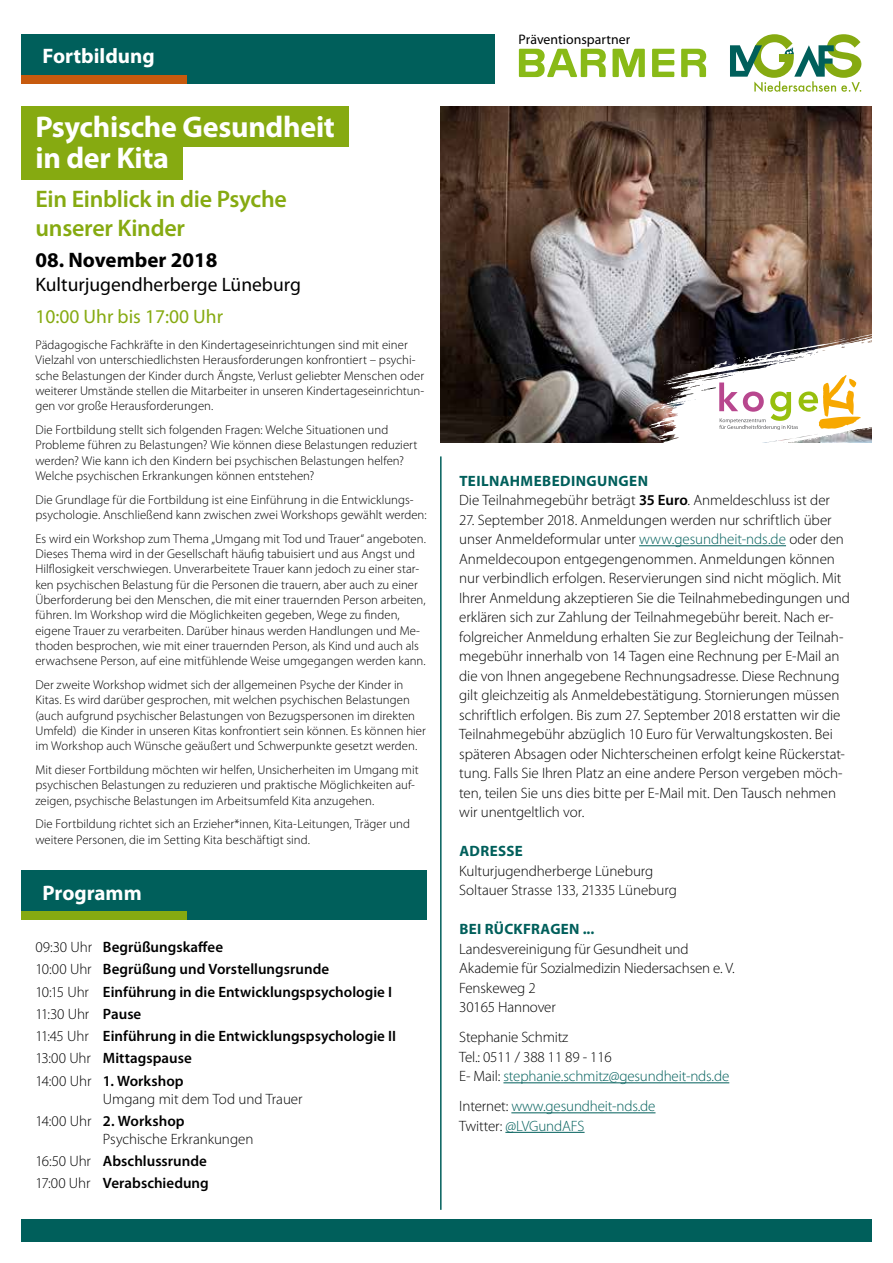
<style>
.page{position:relative;width:893px;height:1263px;background:#fff}
.page>*{position:absolute;margin:0;border:0;box-sizing:border-box;transform-origin:0 0}
.t1{font:700 30px/31.5px "Myriad Pro";letter-spacing:-.01em;color:#fff}
.t2{font:600 24px/28.8px "Myriad Pro";letter-spacing:-.01em;color:#86aa11}
.t3{font:700 21px "Myriad Pro";color:#fff}
.t4{font:700 21px "Myriad Pro";color:#000}
.t5{font:19.5px "Myriad Pro";color:#000}
.t6{font:19.5px "Myriad Pro";color:#86aa11}
.t7{font:300 15px/19.5px "Myriad Pro";letter-spacing:-.005em;color:#000}
.t8{font:600 15px/22.2px "Myriad Pro";color:#000}
.t9{font:300 15px/19.5px "Myriad Pro";letter-spacing:-.01em;color:#005f5b}
.t10{font:700 15px "Myriad Pro";letter-spacing:.02em;color:#005f5b}
.t11{font:13.8px "Myriad Pro";color:#000}
.t12{font:300 12.75px/15.3px "Myriad Pro";color:#000}
.s1{font-weight:300}
.s2{font-weight:600}
.s3{font-weight:700;color:#005f5b}
.s4{color:#005f5b}
.s5{color:#000}
</style>
<div class="page">
<div style="left:21px;top:106px;width:328px;height:41px;background:#86aa11"></div>
<div style="left:21px;top:139px;width:162px;height:41px;background:#86aa11"></div>
<hr style="left:440px;top:456px;width:2px;height:754px;background:#005f5b">
<hr style="left:639px;top:545px;width:147px;height:1px;background:#005f5b">
<hr style="left:503px;top:1082px;width:226px;height:1px;background:#005f5b">
<hr style="left:511px;top:1112px;width:144px;height:1px;background:#005f5b">
<hr style="left:505px;top:1132px;width:80px;height:1px;background:#005f5b">
<div style="left:21px;top:870px;width:406px;height:50px;background:#005f5b"></div>
<div style="left:21px;top:911px;width:166px;height:9px;background:#86aa11"></div>
<div style="left:21px;top:1219px;width:851px;height:23px;background:#005f5b"></div>
<img style="left:441px;top:106px;width:431px;height:336px">
<img style="left:648px;top:242px;width:224px;height:200px">
<svg style="left:830px;top:330px;width:42px;height:12px"></svg>
<svg style="left:784px;top:352px;width:14px;height:3px"></svg>
<svg style="left:728px;top:357px;width:19px;height:8px"></svg>
<svg style="left:757px;top:357px;width:14px;height:11px"></svg>
<svg style="left:648px;top:376px;width:39px;height:67px"></svg>
<div style="left:21px;top:34px;width:474px;height:49px;background:#005f5b"></div>
<svg style="left:730px;top:34px;width:131px;height:58px"></svg>
<div style="left:21px;top:75px;width:166px;height:9px;background:#c75a0e"></div>
<svg style="left:712px;top:375px;width:160px;height:68px"></svg>
<svg style="left:519px;top:49px;width:187px;height:28px"></svg>
<h3 class="t3" style="left:43px;top:42px;width:114px">Fortbildung</h3>
<h1 class="t1" style="left:35px;top:110px;width:301px">Psychische Gesundheit in der Kita</h1>
<h2 class="t2" style="left:35px;top:184px;width:253px">Ein Einblick in die Psyche unserer Kinder</h2>
<h3 class="t4" style="left:35px;top:246px;width:183px">08. November 2018</h3>
<h3 class="t5" style="left:35px;top:272px;width:267px">Kulturjugendherberge Lüneburg</h3>
<h3 class="t6" style="left:35px;top:304px;width:189px">10:00 Uhr bis 17:00 Uhr</h3>
<p class="t12" style="left:35px;top:337px;width:390px">Pädagogische Fachkräfte in den Kindertageseinrichtungen sind mit einer Vielzahl von unterschiedlichsten Herausforderungen konfrontiert – psychi&shy;sche Belastungen der Kinder durch Ängste, Verlust geliebter Menschen oder weiterer Umstände stellen die Mitarbeiter in unseren Kindertageseinrichtun&shy;gen vor große Herausforderungen.</p>
<p class="t12" style="left:35px;top:422px;width:383px">Die Fortbildung stellt sich folgenden Fragen: Welche Situationen und Probleme führen zu Belastungen? Wie können diese Belastungen reduziert werden? Wie kann ich den Kindern bei psychischen Belastungen helfen?<br>Welche psychischen Erkrankungen können entstehen?</p>
<p class="t12" style="left:35px;top:492px;width:393px">Die Grundlage für die Fortbildung ist eine Einführung in die Entwicklungs&shy;psychologie. Anschließend kann zwischen zwei Workshops gewählt werden:</p>
<p class="t12" style="left:35px;top:531px;width:392px">Es wird ein Workshop zum Thema „Umgang mit Tod und Trauer“ angeboten.<br>Dieses Thema wird in der Gesellschaft häufig tabuisiert und aus Angst und Hilflosigkeit verschwiegen. Unverarbeitete Trauer kann jedoch zu einer star&shy;ken psychischen Belastung für die Personen die trauern, aber auch zu einer Überforderung bei den Menschen, die mit einer trauernden Person arbeiten, führen. Im Workshop wird die Möglichkeiten gegeben, Wege zu finden, eigene Trauer zu verarbeiten. Darüber hinaus werden Handlungen und Me&shy;thoden besprochen, wie mit einer trauernden Person, als Kind und auch als erwachsene Person, auf eine mitfühlende Weise umgegangen werden kann.</p>
<p class="t12" style="left:35px;top:677px;width:392px">Der zweite Workshop widmet sich der allgemeinen Psyche der Kinder in Kitas. Es wird darüber gesprochen, mit welchen psychischen Belastungen (auch aufgrund psychischer Belastungen von Bezugspersonen im direkten Umfeld) die Kinder in unseren Kitas konfrontiert sein können. Es können hier im Workshop auch Wünsche geäußert und Schwerpunkte gesetzt werden.</p>
<p class="t12" style="left:35px;top:762px;width:385px">Mit dieser Fortbildung möchten wir helfen, Unsicherheiten im Umgang mit psychischen Belastungen zu reduzieren und praktische Möglichkeiten auf&shy;zeigen, psychische Belastungen im Arbeitsumfeld Kita anzugehen.</p>
<p class="t12" style="left:35px;top:816px;width:376px">Die Fortbildung richtet sich an Erzieher*innen, Kita-Leitungen, Träger und weitere Personen, die im Setting Kita beschäftigt sind.</p>
<h3 class="t3" style="left:43px;top:879px;width:101px">Programm</h3>
<p class="t8" style="left:35px;top:936px;width:362px"><span class="s1">09:30 Uhr</span> Begrüßungskaffee<br><span class="s1">10:00 Uhr</span> Begrüßung und Vorstellungsrunde<br><span class="s1">10:15 Uhr</span> Einführung in die Entwicklungspsychologie I <span class="s1">11:30 Uhr</span> Pause<br><span class="s1">11:45 Uhr</span> Einführung in die Entwicklungspsychologie II <span class="s1">13:00 Uhr</span> Mittagspause<br><span class="s1">14:00 Uhr</span> 1. Workshop</p>
<p class="t7" style="left:35px;top:1087px;width:269px;line-height:22.2px;text-indent:68px">Umgang mit dem Tod und Trauer<br>14:00 Uhr <span class="s2">2. Workshop</span></p>
<p class="t7" style="left:35px;top:1128px;width:219px;line-height:22.2px;text-indent:68px">Psychische Erkrankungen<br>16:50 Uhr <span class="s2">Abschlussrunde<br></span>17:00 Uhr <span class="s2">Verabschiedung</span></p>
<p class="t11" style="left:519px;top:31px;width:113px">Präventionspartner</p>
<p class="t7" style="left:459px;top:471px;width:372px"><span class="s3">TEILNAHMEBEDINGUNGEN<br></span>Die Teilnahmegebühr beträgt <span class="s2">35 Euro</span>. Anmeldeschluss ist der</p>
<p class="t7" style="left:459px;top:510px;width:392px">27. September 2018. Anmeldungen werden nur schriftlich über unser Anmeldeformular unter <span class="s4">www.gesundheit-nds.de</span> oder den Anmeldecoupon entgegengenommen. Anmeldungen können nur verbindlich erfolgen. Reservierungen sind nicht möglich. Mit Ihrer Anmeldung akzeptieren Sie die Teilnahmebedingungen und erklären sich zur Zahlung der Teilnahmegebühr bereit. Nach er&shy;folgreicher Anmeldung erhalten Sie zur Begleichung der Teilnah&shy;megebühr innerhalb von 14 Tagen eine Rechnung per E-Mail an die von Ihnen angegebene Rechnungsadresse. Diese Rechnung gilt gleichzeitig als Anmeldebestätigung. Stornierungen müssen schriftlich erfolgen. Bis zum 27. September 2018 erstatten wir die Teilnahmegebühr abzüglich 10 Euro für Verwaltungskosten. Bei späteren Absagen oder Nichterscheinen erfolgt keine Rückerstat&shy;tung. Falls Sie Ihren Platz an eine andere Person vergeben möch&shy;ten, teilen Sie uns dies bitte per E-Mail mit. Den Tausch nehmen wir unentgeltlich vor.</p>
<p class="t10" style="left:459px;top:841px;width:65px">ADRESSE</p>
<p class="t7" style="left:459px;top:861px;width:219px">Kulturjugendherberge Lüneburg<br>Soltauer Strasse 133, 21335 Lüneburg</p>
<p class="t10" style="left:459px;top:919px;width:137px">BEI RÜCKFRAGEN ...</p>
<p class="t7" style="left:459px;top:939px;width:277px">Landesvereinigung für Gesundheit und<br>Akademie für Sozialmedizin Niedersachsen e. V.<br>Fenskeweg 2<br>30165 Hannover</p>
<p class="t7" style="left:459px;top:1027px;width:272px">Stephanie Schmitz<br>Tel.: 0511 / 388 11 89 - 116<br>E- Mail: <span class="s4">stephanie.schmitz@gesundheit-nds.de</span></p>
<p class="t9" style="left:459px;top:1096px;width:198px"><span class="s5">Internet:</span> www.gesundheit-nds.de<br><span class="s5">Twitter:</span> @LVGundAFS</p>
</div>
